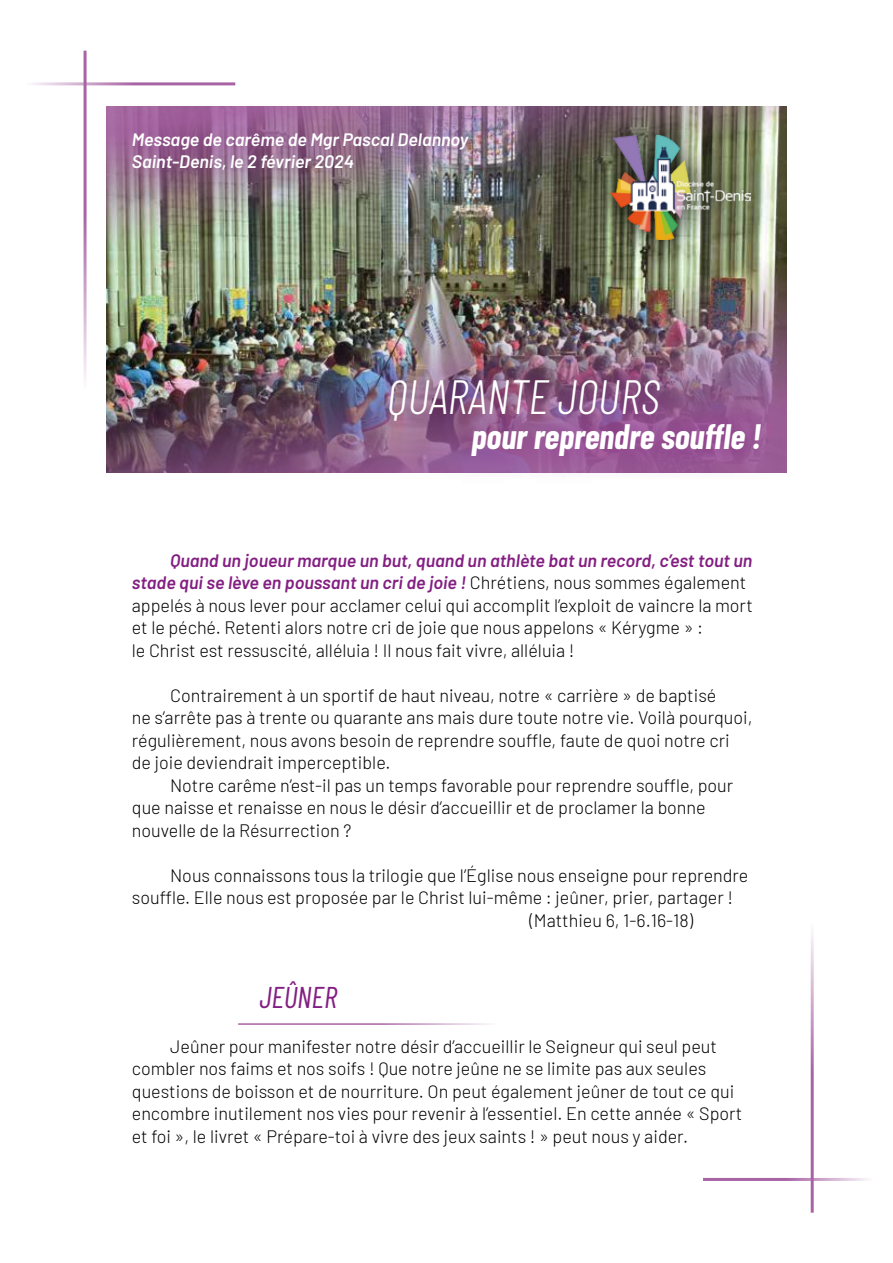
<style>
.page{position:relative;width:893px;height:1263px;background:#fff}
.page>*{position:absolute;margin:0;border:0;box-sizing:border-box;transform-origin:0 0}
.t1{font:italic 300 48px "Barlow Condensed";color:#fff}
.t2{font:italic 700 34.5px "Barlow Condensed";color:#fff}
.t3{font:italic 30px "Barlow Condensed";color:#831f82}
.t4{font:300 18px/22.5px "Barlow";color:#000}
.t5{font:italic 600 18px/22.5px "Barlow";color:#fff}
.s1{font-weight:600;font-style:italic;color:#831f82}
</style>
<div class="page">
<img style="left:106px;top:106px;width:681px;height:367px">
<hr style="left:238px;top:1023px;width:259px;height:2px;background:#a863a5">
<img style="left:358px;top:348px;width:429px;height:125px">
<hr style="left:811px;top:923px;width:3px;height:290px;background:#a863a5">
<hr style="left:703px;top:1178px;width:169px;height:3px;background:#a863a5">
<hr style="left:84px;top:51px;width:3px;height:338px;background:#a863a5">
<hr style="left:26px;top:82px;width:209px;height:3px;background:#a863a5">
<img style="left:106px;top:106px;width:392px;height:94px">
<img style="left:582px;top:106px;width:197px;height:165px">
<img style="left:610px;top:136px;width:140px;height:103px">
<p class="t5" style="left:132px;top:126px;width:338px">Message de carême de Mgr Pascal Delannoy<br>Saint-Denis, le 2 février 2024</p>
<h1 class="t1" style="left:387px;top:363px;width:274px">QUARANTE JOURS</h1>
<h2 class="t2" style="left:471px;top:412px;width:291px">pour reprendre souffle !</h2>
<p class="t4" style="left:132px;top:547px;width:622px;text-indent:38px"><span class="s1">Quand un joueur marque un but, quand un athlète bat un record, c’est tout un stade qui se lève en poussant un cri de joie !</span> Chrétiens, nous sommes également appelés à nous lever pour acclamer celui qui accomplit l’exploit de vaincre la mort et le péché. Retenti alors notre cri de joie que nous appelons « Kérygme » :<br>le Christ est ressuscité, alléluia ! Il nous fait vivre, alléluia !</p>
<p class="t4" style="left:132px;top:682px;width:622px;text-indent:38px">Contrairement à un sportif de haut niveau, notre « carrière » de baptisé<br>ne s’arrête pas à trente ou quarante ans mais dure toute notre vie. Voilà pourquoi, régulièrement, nous avons besoin de reprendre souffle, faute de quoi notre cri de joie deviendrait imperceptible.</p>
<p class="t4" style="left:132px;top:772px;width:603px;text-indent:38px">Notre carême n’est-il pas un temps favorable pour reprendre souffle, pour que naisse et renaisse en nous le désir d’accueillir et de proclamer la bonne nouvelle de la Résurrection ?</p>
<p class="t4" style="left:170px;top:862px;width:580px">Nous connaissons tous la trilogie que l’Église nous enseigne pour reprendre</p>
<p class="t4" style="left:132px;top:885px;width:603px">souffle. Elle nous est proposée par le Christ lui-même : jeûner, prier, partager !</p>
<p class="t4" style="left:529px;top:907px;width:165px">(Matthieu 6, 1-6.16-18)</p>
<h3 class="t3" style="left:259px;top:975px;width:79px">JEÛNER</h3>
<p class="t4" style="left:132px;top:1033px;width:612px;text-indent:38px">Jeûner pour manifester notre désir d’accueillir le Seigneur qui seul peut combler nos faims et nos soifs ! Que notre jeûne ne se limite pas aux seules questions de boisson et de nourriture. On peut également jeûner de tout ce qui encombre inutilement nos vies pour revenir à l’essentiel. En cette année « Sport et foi », le livret « Prépare-toi à vivre des jeux saints ! » peut nous y aider.</p>
</div>
